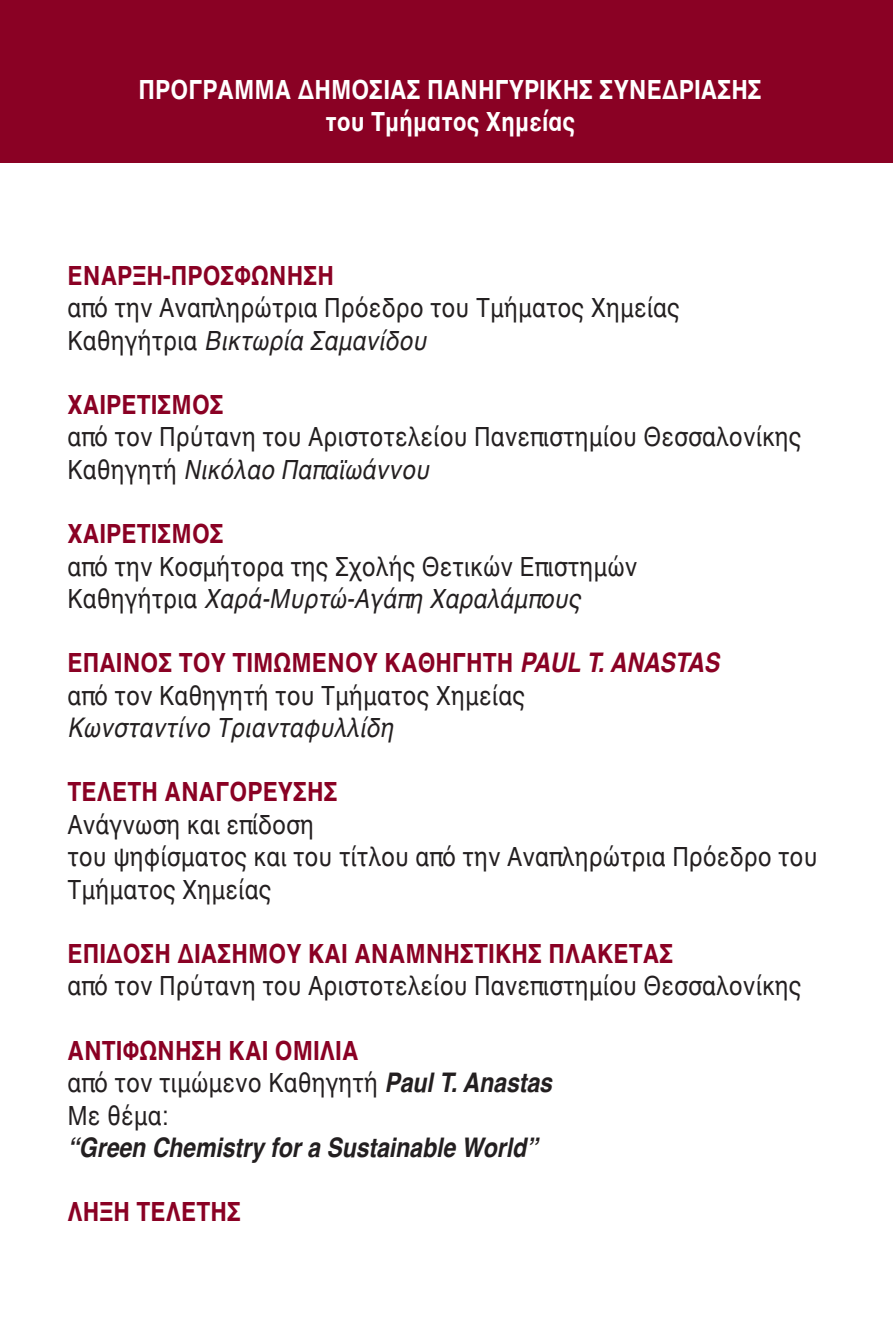
<style>
.page{position:relative;width:893px;height:1340px;background:#fff}
.page>*{position:absolute;margin:0;border:0;box-sizing:border-box;transform-origin:0 0}
.t1{font:27px/32.4px "Helvetica";color:#231f20;scale:.85 1}
.t2{font:700 27px "Helvetica";color:#8a0124;scale:.85 1}
.t3{font:700 27px/32.4px "Helvetica";color:#fff;text-align:center;scale:.85 1}
.t4{font:italic 700 27px "Helvetica";color:#231f20;scale:.85 1}
.t5{font:italic 27px "Helvetica";color:#231f20;scale:.85 1}
.s1{font-style:italic}
.s2{font-weight:700;color:#8a0124}
.s3{font-weight:700;font-style:italic;color:#8a0124}
.s4{font-weight:700;font-style:italic}
</style>
<div class="page">
<div style="left:0;top:0;width:893px;height:163px;background:#8a0124"></div>
<p class="t3" style="left:139px;top:75px;width:735px">ΠΡΟΓΡΑΜΜΑ ΔΗΜΟΣΙΑΣ ΠΑΝΗΓΥΡΙΚΗΣ ΣΥΝΕΔΡΙΑΣΗΣ του Τμήματος Χημείας</p>
<p class="t2" style="left:68px;top:264px;width:315px">ΕΝΑΡΞΗ-ΠΡΟΣΦΩΝΗΣΗ</p>
<p class="t1" style="left:68px;top:294px;width:722px">από την Αναπληρώτρια Πρόεδρο του Τμήματος Χημείας<br>Καθηγήτρια <span class="s1">Βικτωρία Σαμανίδου</span></p>
<p class="t2" style="left:68px;top:393px;width:185px">ΧΑΙΡΕΤΙΣΜΟΣ</p>
<p class="t1" style="left:68px;top:423px;width:865px">από τον Πρύτανη του Αριστοτελείου Πανεπιστημίου Θεσσαλονίκης<br>Καθηγητή <span class="s1">Νικόλαο Παπαϊωάννου</span></p>
<p class="t2" style="left:68px;top:522px;width:185px">ΧΑΙΡΕΤΙΣΜΟΣ</p>
<p class="t1" style="left:68px;top:552px;width:672px">από την Κοσμήτορα της Σχολής Θετικών Επιστημών<br>Καθηγήτρια <span class="s1">Χαρά-Μυρτώ-Αγάπη Χαραλάμπους</span></p>
<p class="t1" style="left:68px;top:648px;width:768px"><span class="s2">ΕΠΑΙΝΟΣ ΤΟΥ ΤΙΜΩΜΕΝΟΥ ΚΑΘΗΓΗΤΗ</span> <span class="s3">PAUL T. ANASTAS </span>από τον Καθηγητή του Τμήματος Χημείας</p>
<p class="t5" style="left:68px;top:716px;width:385px">Kωνσταντίνο Τριανταφυλλίδη</p>
<p class="t2" style="left:68px;top:780px;width:320px">ΤΕΛΕΤΗ ΑΝΑΓΟΡΕΥΣΗΣ</p>
<p class="t1" style="left:67px;top:810px;width:884px">Ανάγνωση και επίδοση<br>του ψηφίσματος και του τίτλου από την Αναπληρώτρια Πρόεδρο του<br>Τμήματος Χημείας</p>
<p class="t2" style="left:68px;top:942px;width:714px">ΕΠΙΔΟΣΗ ΔΙΑΣΗΜΟΥ ΚΑΙ ΑΝΑΜΝΗΣΤΙΚΗΣ ΠΛΑΚΕΤΑΣ</p>
<p class="t1" style="left:68px;top:971px;width:865px">από τον Πρύτανη του Αριστοτελείου Πανεπιστημίου Θεσσαλονίκης</p>
<p class="t1" style="left:67px;top:1036px;width:571px"><span class="s2">ΑΝΤΙΦΩΝΗΣΗ ΚΑΙ ΟΜΙΛΙΑ<br></span>από τον τιμώμενο Καθηγητή <span class="s4">Paul T. Anastas<br></span>Με θέμα:</p>
<p class="t4" style="left:67px;top:1136px;width:555px">“Green Chemistry for a Sustainable World”</p>
<p class="t2" style="left:68px;top:1200px;width:206px">ΛΗΞΗ ΤΕΛΕΤΗΣ</p>
</div>
